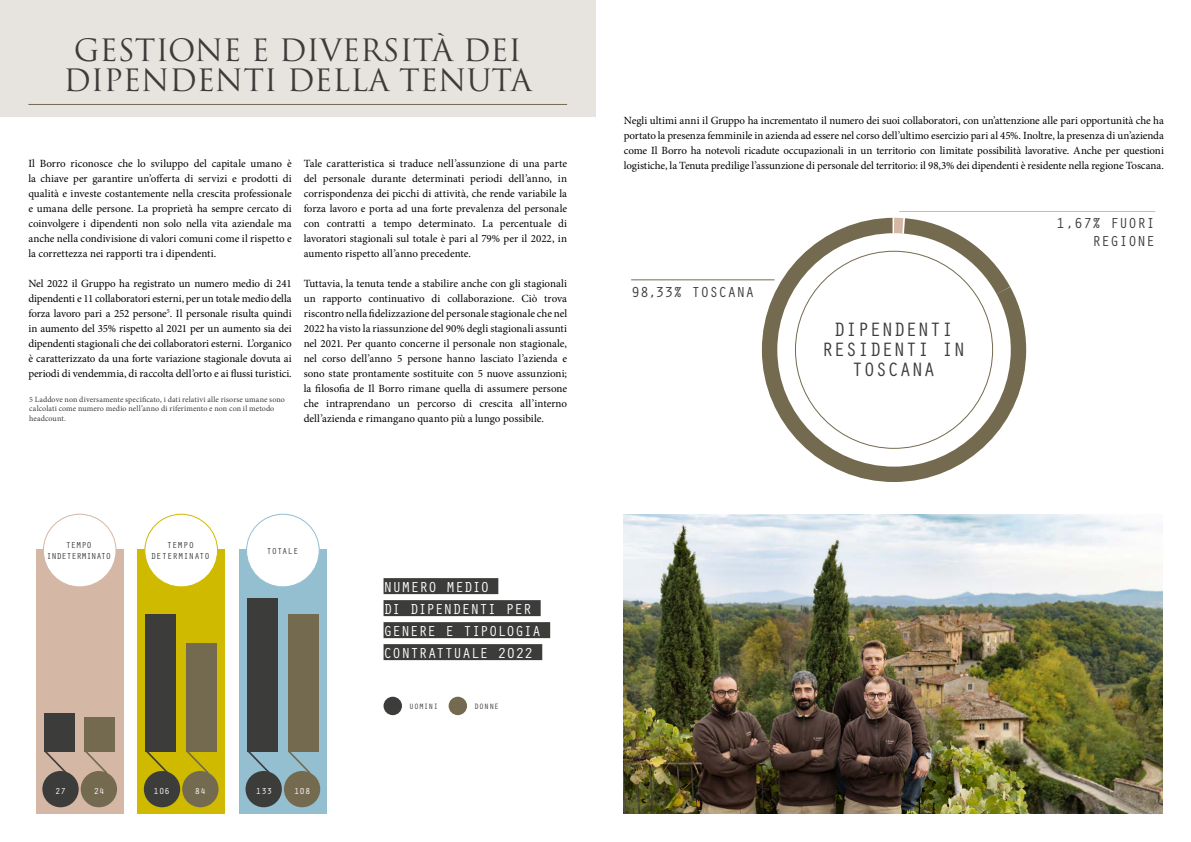
<style>
.page{position:relative;width:1191px;height:842px;background:#fff}
.page>*{position:absolute;margin:0;border:0;box-sizing:border-box;transform-origin:0 0}
.t1{font:30px/30px "Trajan Pro";color:#3c3c3b;text-align:center}
.t2{font:20px/20px "Orator Std";color:#3c3c3b;text-align:center}
.t3{font:15px/22px "Orator Std";letter-spacing:-.015em;color:#fff}
.t4{font:15px/18px "Orator Std";color:#3c3c3b;text-align:right}
.t5{font:11px/15px "Minion Pro";letter-spacing:-.005em;color:#000;text-align:justify}
.t6{font:9px/10.8px "Orator Std";letter-spacing:-.015em;color:#3c3c3b;text-align:center}
.t7{font:9px/10.8px "Orator Std";letter-spacing:-.04em;color:#3c3c3b;text-align:center}
.t8{font:9px "Orator Std";letter-spacing:.015em;color:#fff}
.t9{font:8px/9.6px "Minion Pro";letter-spacing:.01em;color:#3c3c3b}
.t10{font:8px "Orator Std";letter-spacing:.025em;color:#3c3c3b}
</style>
<div class="page">
<div style="left:0;top:0;width:595px;height:116px;background:#e7e4e0"></div>
<hr style="left:28px;top:104px;width:539px;height:1px;background:#746a50">
<div style="left:383px;top:697px;width:19px;height:18px;background:#3c3c3b;border-radius:50%"></div>
<div style="left:448px;top:697px;width:19px;height:18px;background:#746a50;border-radius:50%"></div>
<div style="left:383px;top:578px;width:115px;height:16px;background:#3c3c3b"></div>
<div style="left:383px;top:600px;width:157px;height:16px;background:#3c3c3b"></div>
<div style="left:383px;top:622px;width:167px;height:16px;background:#3c3c3b"></div>
<div style="left:383px;top:644px;width:159px;height:16px;background:#3c3c3b"></div>
<hr style="left:631px;top:280px;width:143px;height:1px;background:#746a50">
<hr style="left:899px;top:211px;width:256px;height:1px;background:#d4b7a5">
<svg style="left:754px;top:218px;width:273px;height:264px"></svg>
<svg style="left:878px;top:211px;width:146px;height:100px"></svg>
<img style="left:624px;top:515px;width:538px;height:299px">
<div style="left:36px;top:549px;width:88px;height:265px;background:#d4b7a5"></div>
<div style="left:43px;top:514px;width:73px;height:73px;background:#fff;border-radius:50%"></div>
<div style="left:43px;top:514px;width:73px;height:73px;border:1px solid #d4b7a5;border-radius:50%"></div>
<svg style="left:44px;top:751px;width:25px;height:24px"></svg>
<svg style="left:84px;top:748px;width:25px;height:26px"></svg>
<div style="left:44px;top:713px;width:31px;height:38px;background:#3c3c3b"></div>
<div style="left:85px;top:717px;width:30px;height:34px;background:#746a50"></div>
<div style="left:42px;top:771px;width:37px;height:36px;background:#3c3c3b;border-radius:50%"></div>
<div style="left:81px;top:771px;width:36px;height:36px;background:#746a50;border-radius:50%"></div>
<div style="left:137px;top:549px;width:88px;height:265px;background:#cfba00"></div>
<div style="left:146px;top:614px;width:30px;height:137px;background:#3c3c3b"></div>
<div style="left:186px;top:643px;width:31px;height:108px;background:#746a50"></div>
<div style="left:144px;top:771px;width:36px;height:36px;background:#3c3c3b;border-radius:50%"></div>
<div style="left:182px;top:771px;width:36px;height:36px;background:#746a50;border-radius:50%"></div>
<div style="left:239px;top:549px;width:88px;height:265px;background:#93bfd0"></div>
<div style="left:247px;top:598px;width:31px;height:153px;background:#3c3c3b"></div>
<div style="left:288px;top:614px;width:30px;height:137px;background:#746a50"></div>
<div style="left:245px;top:771px;width:37px;height:36px;background:#3c3c3b;border-radius:50%"></div>
<div style="left:284px;top:771px;width:36px;height:36px;background:#746a50;border-radius:50%"></div>
<svg style="left:145px;top:748px;width:25px;height:27px"></svg>
<svg style="left:247px;top:751px;width:25px;height:24px"></svg>
<svg style="left:186px;top:751px;width:24px;height:24px"></svg>
<svg style="left:288px;top:751px;width:24px;height:24px"></svg>
<div style="left:145px;top:514px;width:72px;height:73px;background:#fff;border-radius:50%"></div>
<div style="left:144px;top:514px;width:74px;height:73px;border:1px solid #cfba00;border-radius:50%"></div>
<div style="left:246px;top:514px;width:73px;height:73px;background:#fff;border-radius:50%"></div>
<div style="left:246px;top:514px;width:74px;height:73px;border:1px solid #93bfd0;border-radius:50%"></div>
<h1 class="t1" style="left:63px;top:34px;width:470px">GESTIONE E DIVERSITÀ DEI<br>DIPENDENTI DELLA TENUTA</h1>
<p class="t5" style="left:28px;top:156px;width:265px">Il Borro riconosce che lo sviluppo del capitale umano è la chiave per garantire un’offerta di servizi e prodotti di qualità e investe costantemente nella crescita professionale e umana delle persone. La proprietà ha sempre cercato di coinvolgere i dipendenti non solo nella vita aziendale ma anche nella condivisione di valori comuni come il rispetto e la correttezza nei rapporti tra i dipendenti.</p>
<p class="t5" style="left:28px;top:276px;width:265px">Nel 2022 il Gruppo ha registrato un numero medio di 241 dipendenti e 11 collaboratori esterni, per un totale medio della forza lavoro pari a 252 persone<sup>5</sup>. Il personale risulta quindi in aumento del 35% rispetto al 2021 per un aumento sia dei dipendenti stagionali che dei collaboratori esterni. L’organico è caratterizzato da una forte variazione stagionale dovuta ai periodi di vendemmia, di raccolta dell’orto e ai flussi turistici.</p>
<p class="t9" style="left:29px;top:394px;width:257px">5 Laddove non diversamente specificato, i dati relativi alle risorse umane sono calcolati come numero medio nell’anno di riferimento e non con il metodo headcount.</p>
<p class="t5" style="left:304px;top:156px;width:265px">Tale caratteristica si traduce nell’assunzione di una parte del personale durante determinati periodi dell’anno, in corrispondenza dei picchi di attività, che rende variabile la forza lavoro e porta ad una forte prevalenza del personale con contratti a tempo determinato. La percentuale di lavoratori stagionali sul totale è pari al 79% per il 2022, in aumento rispetto all’anno precedente.</p>
<p class="t5" style="left:304px;top:276px;width:265px">Tuttavia, la tenuta tende a stabilire anche con gli stagionali un rapporto continuativo di collaborazione. Ciò trova riscontro nella fidelizzazione del personale stagionale che nel 2022 ha visto la riassunzione del 90% degli stagionali assunti nel 2021. Per quanto concerne il personale non stagionale, nel corso dell’anno 5 persone hanno lasciato l’azienda e sono state prontamente sostituite con 5 nuove assunzioni; la filosofia de Il Borro rimane quella di assumere persone che intraprendano un percorso di crescita all’interno dell’azienda e rimangano quanto più a lungo possibile.</p>
<p class="t7" style="left:47px;top:539px;width:66px">TEMPO<br>INDETERMINATO</p>
<p class="t6" style="left:151px;top:539px;width:61px">TEMPO<br>DETERMINATO</p>
<p class="t6" style="left:267px;top:545px;width:33px">TOTALE</p>
<p class="t8" style="left:55px;top:784px;width:12px">27</p>
<p class="t8" style="left:94px;top:784px;width:12px">24</p>
<p class="t8" style="left:154px;top:784px;width:18px">106</p>
<p class="t8" style="left:195px;top:784px;width:12px">84</p>
<p class="t8" style="left:256px;top:784px;width:18px">133</p>
<p class="t8" style="left:294px;top:784px;width:18px">108</p>
<h3 class="t3" style="left:383px;top:575px;width:159px">NUMERO MEDIO<br>DI DIPENDENTI PER<br>GENERE E TIPOLOGIA<br>CONTRATTUALE 2022</h3>
<p class="t10" style="left:409px;top:701px;width:31px">UOMINI</p>
<p class="t10" style="left:474px;top:700px;width:26px">DONNE</p>
<p class="t5" style="left:624px;top:113px;width:541px">Negli ultimi anni il Gruppo ha incrementato il numero dei suoi collaboratori, con un’attenzione alle pari opportunità che ha portato la presenza femminile in azienda ad essere nel corso dell’ultimo esercizio pari al 45%. Inoltre, la presenza di un’azienda come Il Borro ha notevoli ricadute occupazionali in un territorio con limitate possibilità lavorative. Anche per questioni logistiche, la Tenuta predilige l’assunzione di personale del territorio: il 98,3% dei dipendenti è residente nella regione Toscana.</p>
<h3 class="t4" style="left:631px;top:282px;width:125px">98,33% TOSCANA</h3>
<h2 class="t2" style="left:821px;top:319px;width:145px">DIPENDENTI<br>RESIDENTI IN<br>TOSCANA</h2>
<h3 class="t4" style="left:1056px;top:214px;width:100px">1,67% FUORI<br>REGIONE</h3>
</div>
